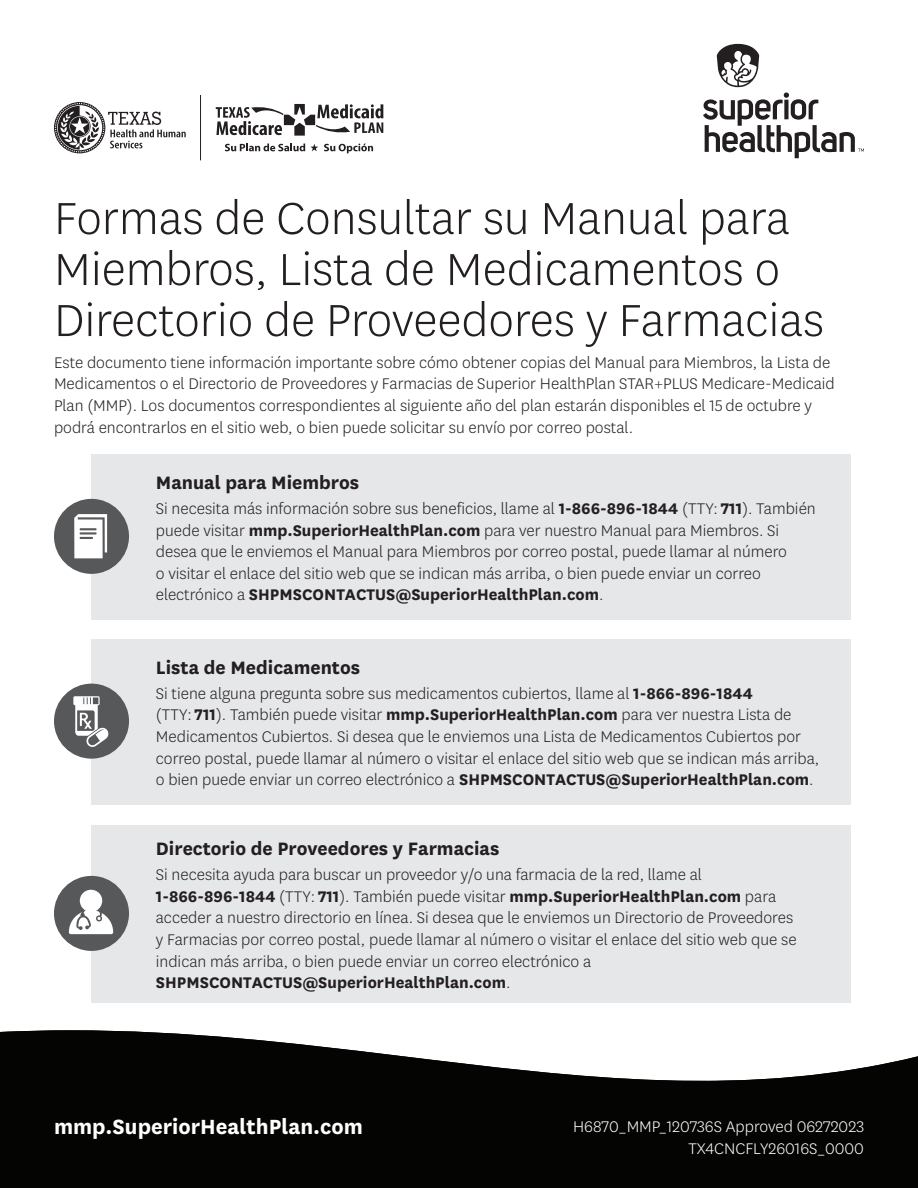
<style>
.page{position:relative;width:918px;height:1188px;background:#fff}
.page>*{position:absolute;margin:0;border:0;box-sizing:border-box;transform-origin:0 0}
.HN2021-Main_Headline_MEDIUM-RASP_cmyk{font:300 52.5px/51px "Centene Sans";color:#231f20}
.Tracking{font:700 24px "Centene Sans";color:#fff}
.Lined_Paragraph_Headline{font:700 21px "Centene Sans";color:#231f20}
.Boxed_Body_Copy_LEFT_ALIGNED{font:300 18px/21.6px "Centene Sans";color:#231f20}
.HN2021-Main_Headline_MEDIUM-RASP_cmyk-2{font:300 18px/21.6px "Centene Sans";color:#231f20}
.Tracking-2{font:300 18px "Centene Sans";color:#fff}
.s1{font-weight:700}
</style>
<div class="page">
<div style="left:0;top:1149px;width:918px;height:39px;background:#040503"></div>
<svg style="left:0;top:1030px;width:918px;height:119px;fill:#040503"></svg>
<div style="left:91px;top:454px;width:759px;height:165px;background:#e6e7e9"></div>
<div style="left:91px;top:639px;width:759px;height:165px;background:#e6e7e9"></div>
<div style="left:91px;top:825px;width:759px;height:178px;background:#e6e7e9"></div>
<div style="left:54px;top:499px;width:75px;height:75px;background:#57585a;border-radius:50%"></div>
<div style="left:54px;top:684px;width:75px;height:75px;background:#57585a;border-radius:50%"></div>
<div style="left:54px;top:876px;width:75px;height:75px;background:#57585a;border-radius:50%"></div>
<svg style="left:74px;top:514px;width:33px;height:44px"></svg>
<svg style="left:73px;top:696px;width:36px;height:51px"></svg>
<svg style="left:69px;top:890px;width:44px;height:44px"></svg>
<svg style="left:703px;top:44px;width:161px;height:114px"></svg>
<hr style="left:200px;top:95px;width:1px;height:65px;background:#231f20">
<svg style="left:54px;top:102px;width:132px;height:51px"></svg>
<svg style="left:216px;top:104px;width:167px;height:32px"></svg>
<svg style="left:225px;top:144px;width:93px;height:7px"></svg>
<svg style="left:324px;top:144px;width:49px;height:9px"></svg>
<p class="HN2021-Main_Headline_MEDIUM-RASP_cmyk" style="left:54px;top:191px;width:772px">Formas de Consultar su Manual para<br>Miembros, Lista de Medicamentos o<br>Directorio de Proveedores y Farmacias</p>
<p class="HN2021-Main_Headline_MEDIUM-RASP_cmyk-2" style="left:54px;top:351px;width:782px">Este documento tiene información importante sobre cómo obtener copias del Manual para Miembros, la Lista de Medicamentos o el Directorio de Proveedores y Farmacias de Superior HealthPlan STAR+PLUS Medicare-Medicaid Plan (MMP). Los documentos correspondientes al siguiente año del plan estarán disponibles el 15 de octubre y podrá encontrarlos en el sitio web, o bien puede solicitar su envío por correo postal.</p>
<p class="Lined_Paragraph_Headline" style="left:156px;top:468px;width:205px">Manual para Miembros</p>
<p class="Boxed_Body_Copy_LEFT_ALIGNED" style="left:156px;top:497px;width:661px">Si necesita más información sobre sus beneficios, llame al <span class="s1">1-866-896-1844</span> (TTY: <span class="s1">711</span>). También puede visitar <span class="s1">mmp.SuperiorHealthPlan.com</span> para ver nuestro Manual para Miembros. Si desea que le enviemos el Manual para Miembros por correo postal, puede llamar al número<br>o visitar el enlace del sitio web que se indican más arriba, o bien puede enviar un correo electrónico a <span class="s1">SHPMSCONTACTUS@SuperiorHealthPlan.com</span>.</p>
<p class="Lined_Paragraph_Headline" style="left:156px;top:652px;width:206px">Lista de Medicamentos</p>
<p class="Boxed_Body_Copy_LEFT_ALIGNED" style="left:156px;top:682px;width:665px">Si tiene alguna pregunta sobre sus medicamentos cubiertos, llame al <span class="s1">1-866-896-1844<br></span>(TTY: <span class="s1">711</span>). También puede visitar <span class="s1">mmp.SuperiorHealthPlan.com</span> para ver nuestra Lista de Medicamentos Cubiertos. Si desea que le enviemos una Lista de Medicamentos Cubiertos por correo postal, puede llamar al número o visitar el enlace del sitio web que se indican más arriba, o bien puede enviar un correo electrónico a <span class="s1">SHPMSCONTACTUS@SuperiorHealthPlan.com</span>.</p>
<p class="Lined_Paragraph_Headline" style="left:156px;top:834px;width:345px">Directorio de Proveedores y Farmacias</p>
<p class="Boxed_Body_Copy_LEFT_ALIGNED" style="left:156px;top:863px;width:642px">Si necesita ayuda para buscar un proveedor y/o una farmacia de la red, llame al <span class="s1">1-866-896-1844</span> (TTY: <span class="s1">711</span>). También puede visitar <span class="s1">mmp.SuperiorHealthPlan.com</span> para acceder a nuestro directorio en línea. Si desea que le enviemos un Directorio de Proveedores y Farmacias por correo postal, puede llamar al número o visitar el enlace del sitio web que se indican más arriba, o bien puede enviar un correo electrónico a <span class="s1">SHPMSCONTACTUS@SuperiorHealthPlan.com</span>.</p>
<p class="Tracking" style="left:54px;top:1109px;width:310px">mmp.SuperiorHealthPlan.com</p>
<p class="Tracking-2" style="left:573px;top:1115px;width:292px">H6870_MMP_120736S Approved 06272023</p>
<p class="Tracking-2" style="left:689px;top:1137px;width:177px">TX4CNCFLY26016S_0000</p>
</div>
